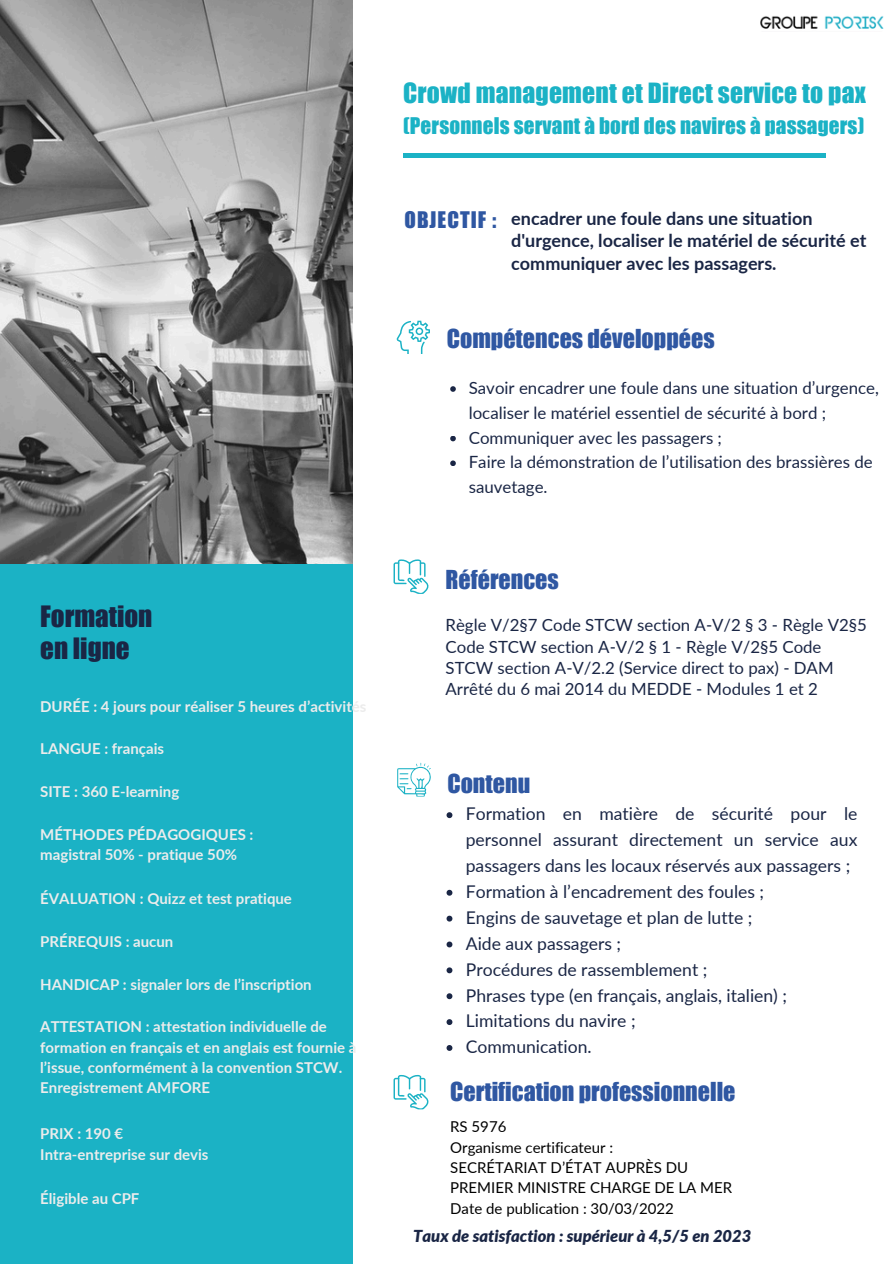
<style>
.page{position:relative;width:894px;height:1264px;background:#fff}
.page>*{position:absolute;margin:0;border:0;box-sizing:border-box;transform-origin:0 0}
.t1{font:27px/31.5px "Impact";color:#1a2645}
.t2{font:25.65px "Impact";letter-spacing:.01em;color:#1bb2c5}
.t3{font:24px "Impact";color:#2f57a2}
.t4{font:21.15px "Impact";letter-spacing:.01em;color:#1bb2c5}
.t5{font:21px "Impact";letter-spacing:.05em;color:#2f57a2}
.t6{font:700 18px/22.5px "Lato";color:#1a2645}
.t7{font:17.55px/25.8px "Lato";color:#1a2645;text-align:justify}
.t8{font:16.8px/24.8px "Lato";color:#1a2645}
.t9{font:italic 900 16.5px "Lato";color:#1a2645}
.t10{font:700 15px/20.2px "Lato";color:#ececec}
.t11{font:15px/20.2px "Lato";color:#000}
</style>
<div class="page">
<div style="left:0;top:438px;width:353px;height:825px;background:#1bb2c5"></div>
<img style="left:0;top:0;width:352px;height:564px">
<hr style="left:403px;top:154px;width:422px;height:4px;background:#1bb2c5">
<img style="left:760px;top:16px;width:123px;height:13px">
<svg style="left:396px;top:321px;width:34px;height:33px"></svg>
<svg style="left:393px;top:559px;width:35px;height:35px"></svg>
<svg style="left:397px;top:762px;width:34px;height:34px"></svg>
<svg style="left:450px;top:386px;width:5px;height:6px"></svg>
<svg style="left:450px;top:436px;width:5px;height:5px"></svg>
<svg style="left:450px;top:460px;width:5px;height:6px"></svg>
<svg style="left:446px;top:812px;width:6px;height:6px"></svg>
<svg style="left:446px;top:889px;width:6px;height:6px"></svg>
<svg style="left:446px;top:915px;width:6px;height:6px"></svg>
<svg style="left:446px;top:941px;width:6px;height:6px"></svg>
<svg style="left:446px;top:967px;width:6px;height:6px"></svg>
<svg style="left:446px;top:993px;width:6px;height:6px"></svg>
<svg style="left:446px;top:1019px;width:6px;height:6px"></svg>
<svg style="left:446px;top:1045px;width:6px;height:5px"></svg>
<svg style="left:393px;top:1074px;width:35px;height:35px"></svg>
<h5 class="t1" style="left:40px;top:601px;width:113px">Formation en ligne</h5>
<h2 class="t10" style="left:40px;top:695px;width:328px">DURÉE : 4 jours pour réaliser 5 heures d’activités</h2>
<h6 class="t10" style="left:40px;top:738px;width:125px">LANGUE : français</h6>
<h2 class="t10" style="left:40px;top:781px;width:140px">SITE : 360 E-learning</h2>
<h6 class="t10" style="left:40px;top:824px;width:214px">MÉTHODES PÉDAGOGIQUES : magistral 50% - pratique 50%</h6>
<h2 class="t10" style="left:40px;top:888px;width:253px">ÉVALUATION : Quizz et test pratique</h2>
<p class="t10" style="left:40px;top:930px;width:135px">PRÉREQUIS : aucun</p>
<p class="t10" style="left:40px;top:973px;width:273px">HANDICAP : signaler lors de l’inscription</p>
<p class="t10" style="left:40px;top:1016px;width:317px">ATTESTATION : attestation individuelle de formation en français et en anglais est fournie à l’issue, conformément à la convention STCW.<br>Enregistrement AMFORE</p>
<p class="t10" style="left:40px;top:1123px;width:170px">PRIX : 190 €<br>Intra-entreprise sur devis</p>
<p class="t10" style="left:40px;top:1187px;width:101px">Éligible au CPF</p>
<p class="t2" style="left:403px;top:78px;width:464px">Crowd management et Direct service to pax</p>
<p class="t4" style="left:403px;top:112px;width:462px">(Personnels servant à bord des navires à passagers)</p>
<p class="t5" style="left:404px;top:206px;width:93px">OBJECTIF :</p>
<p class="t6" style="left:511px;top:206px;width:356px">encadrer une foule dans une situation d'urgence, localiser le matériel de sécurité et communiquer avec les passagers.</p>
<p class="t3" style="left:446px;top:324px;width:269px">Compétences développées</p>
<p class="t8" style="left:468px;top:375px;width:411px">Savoir encadrer une foule dans une situation d’urgence, localiser le matériel essentiel de sécurité à bord ; Communiquer avec les passagers ;<br>Faire la démonstration de l’utilisation des brassières de sauvetage.</p>
<p class="t3" style="left:445px;top:564px;width:115px">Références</p>
<p class="t8" style="left:445px;top:614px;width:422px;line-height:21.3px">Règle V/2§7 Code STCW section A-V/2 § 3 - Règle V2§5<br>Code STCW section A-V/2 § 1 - Règle V/2§5 Code STCW section A-V/2.2 (Service direct to pax) - DAM Arrêté du 6 mai 2014 du MEDDE - Modules 1 et 2</p>
<p class="t3" style="left:447px;top:768px;width:84px">Contenu</p>
<p class="t7" style="left:465px;top:800px;width:393px">Formation en matière de sécurité pour le personnel assurant directement un service aux passagers dans les locaux réservés aux passagers ;</p>
<p class="t7" style="left:465px;top:878px;width:300px">Formation à l’encadrement des foules ;</p>
<p class="t7" style="left:465px;top:904px;width:288px">Engins de sauvetage et plan de lutte ;</p>
<p class="t7" style="left:465px;top:930px;width:157px">Aide aux passagers ;</p>
<p class="t7" style="left:465px;top:955px;width:243px">Procédures de rassemblement ;</p>
<p class="t7" style="left:465px;top:981px;width:322px">Phrases type (en français, anglais, italien) ;</p>
<h4 class="t7" style="left:465px;top:1007px;width:171px">Limitations du navire ;</h4>
<h3 class="t7" style="left:465px;top:1033px;width:127px">Communication.</h3>
<h5 class="t3" style="left:450px;top:1076px;width:287px">Certification professionnelle</h5>
<p class="t11" style="left:450px;top:1116px;width:58px">RS 5976</p>
<p class="t11" style="left:450px;top:1136px;width:164px">Organisme certificateur :</p>
<p class="t11" style="left:450px;top:1157px;width:283px">SECRÉTARIAT D’ÉTAT AUPRÈS DU<br>PREMIER MINISTRE CHARGE DE LA MER</p>
<p class="t11" style="left:450px;top:1197px;width:225px">Date de publication : 30/03/2022</p>
<h2 class="t9" style="left:413px;top:1225px;width:339px">Taux de satisfaction : supérieur à 4,5/5 en 2023</h2>
</div>
